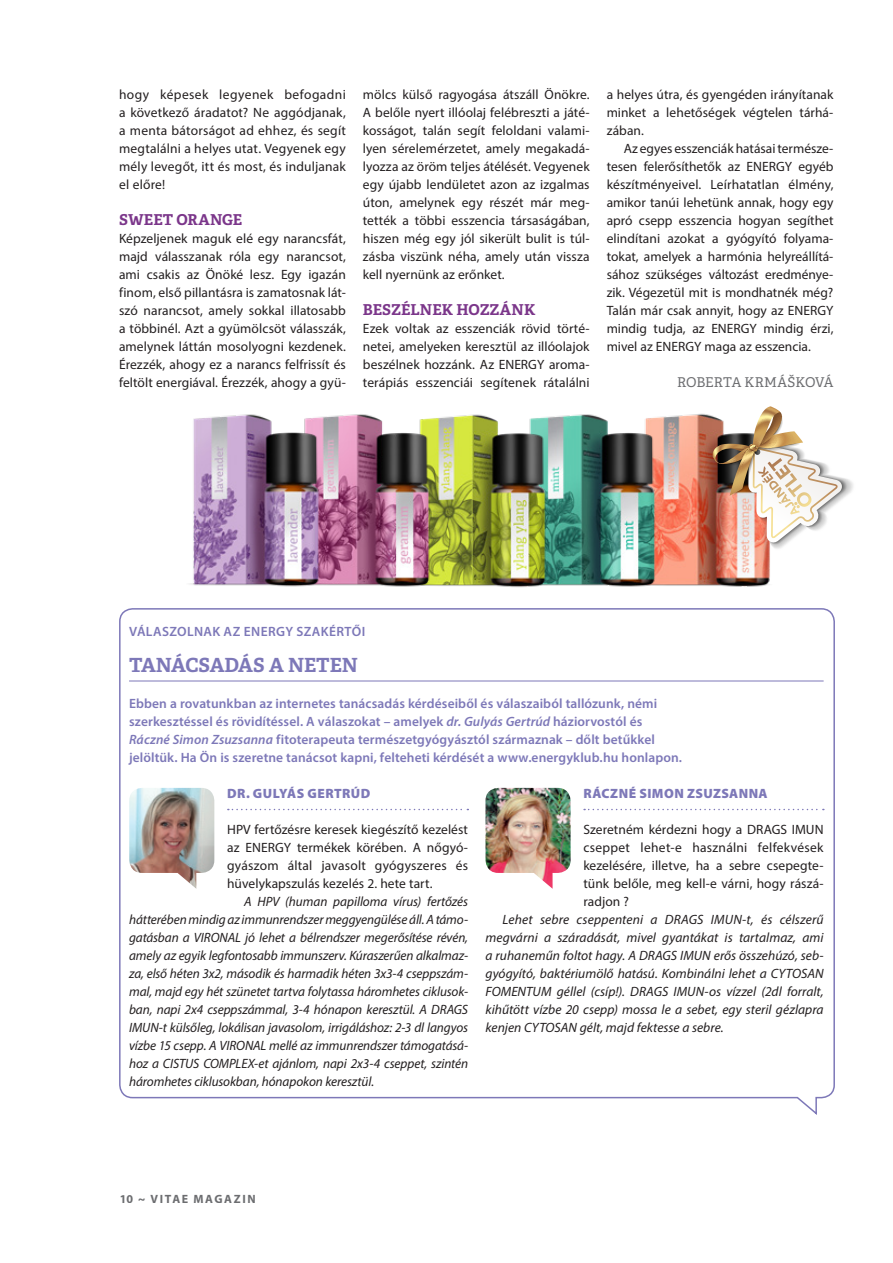
<style>
.page{position:relative;width:893px;height:1263px;background:#fff}
.page>*{position:absolute;margin:0;border:0;box-sizing:border-box;transform-origin:0 0}
.keretes_CÍM{font:700 19.5px "Adelle Basic";letter-spacing:-.005em;color:#7d78b8}
.szövegközi_alcímek{font:700 15px "Adelle Basic";color:#7b368a}
.Szövegtörzs_nincs_be{font:13.5px/18px "Myriad Pro";letter-spacing:.005em;color:#231f20;text-align:justify}
.Szövegtörzs{font:italic 13.5px/18px "Myriad Pro";letter-spacing:-.005em;color:#231f20;text-align:justify}
.Szövegtörzs-2{font:13.5px/18px "Myriad Pro";color:#231f20;text-align:justify}
.lead{font:600 13.5px/18px "Myriad Pro";letter-spacing:.005em;color:#7d78b8}
.keretes_ALcím_2__tan{font:900 13.5px "Myriad Pro";letter-spacing:.03em;color:#7d78b8}
.keretes_ALcím{font:600 13.5px "Myriad Pro";letter-spacing:.025em;color:#7d78b8}
.aláírás{font:13.5px "Adelle Basic";letter-spacing:-.005em;color:#6c6d70}
.t1{font:700 12px "Myriad Pro";letter-spacing:.13em;color:#6c6d70}
.s1{font-style:italic}
</style>
<div class="page">
<svg style="left:119px;top:608px;width:716px;height:507px"></svg>
<img style="left:129px;top:788px;width:85px;height:101px">
<img style="left:485px;top:788px;width:86px;height:101px">
<img style="left:662px;top:413px;width:108px;height:174px">
<img style="left:550px;top:414px;width:112px;height:173px">
<img style="left:438px;top:414px;width:112px;height:174px">
<img style="left:325px;top:414px;width:113px;height:173px">
<img style="left:190px;top:414px;width:135px;height:173px">
<img style="left:712px;top:406px;width:141px;height:146px">
<p class="Szövegtörzs_nincs_be" style="left:119px;top:85px;width:228px">hogy képesek legyenek befogadni a következő áradatot? Ne aggódjanak, a menta bátorságot ad ehhez, és segít megtalálni a helyes utat. Vegyenek egy mély levegőt, itt és most, és induljanak el előre!</p>
<p class="szövegközi_alcímek" style="left:119px;top:210px;width:125px">SWEET ORANGE</p>
<p class="Szövegtörzs_nincs_be" style="left:119px;top:229px;width:228px">Képzeljenek maguk elé egy narancsfát, majd válasszanak róla egy narancsot, ami csakis az Önöké lesz. Egy igazán finom, első pillantásra is zamatosnak lát&shy;szó narancsot, amely sokkal illatosabb a többinél. Azt a gyümölcsöt válasszák, amelynek láttán mosolyogni kezdenek.<br>Érezzék, ahogy ez a narancs felfrissít és feltölt energiával. Érezzék, ahogy a gyü-</p>
<p class="Szövegtörzs_nincs_be" style="left:363px;top:85px;width:228px">mölcs külső ragyogása átszáll Önökre.<br>A belőle nyert illóolaj felébreszti a játé&shy;kosságot, talán segít feloldani valami&shy;lyen sérelemérzetet, amely megakadá&shy;lyozza az öröm teljes átélését. Vegyenek egy újabb lendületet azon az izgalmas úton, amelynek egy részét már meg&shy;tették a többi esszencia társaságában, hiszen még egy jól sikerült bulit is túl&shy;zásba viszünk néha, amely után vissza kell nyernünk az erőnket.</p>
<p class="szövegközi_alcímek" style="left:363px;top:300px;width:174px">BESZÉLNEK HOZZÁNK</p>
<p class="Szövegtörzs_nincs_be" style="left:363px;top:319px;width:228px">Ezek voltak az esszenciák rövid törté&shy;netei, amelyeken keresztül az illóolajok beszélnek hozzánk. Az ENERGY aroma&shy;terápiás esszenciái segítenek rátalálni</p>
<p class="Szövegtörzs_nincs_be" style="left:607px;top:85px;width:228px">a helyes útra, és gyengéden irányítanak minket a lehetőségek végtelen tárhá&shy;zában.</p>
<p class="Szövegtörzs-2" style="left:607px;top:139px;width:228px;text-indent:17px">Az egyes esszenciák hatásai természe&shy;tesen felerősíthetők az ENERGY egyéb készítményeivel. Leírhatatlan élmény, amikor tanúi lehetünk annak, hogy egy apró csepp esszencia hogyan segíthet elindítani azokat a gyógyító folyama&shy;tokat, amelyek a harmónia helyreállítá&shy;sához szükséges változást eredménye&shy;zik. Végezetül mit is mondhatnék még?<br>Talán már csak annyit, hogy az ENERGY mindig tudja, az ENERGY mindig érzi, mivel az ENERGY maga az esszencia.</p>
<p class="aláírás" style="left:677px;top:373px;width:158px">ROBERTA KRMÁŠKOVÁ</p>
<p class="keretes_ALcím" style="left:129px;top:623px;width:238px">VÁLASZOLNAK AZ ENERGY SZAKÉRTŐI</p>
<p class="keretes_CÍM" style="left:129px;top:653px;width:231px">TANÁCSADÁS A NETEN</p>
<p class="lead" style="left:129px;top:694px;width:555px">Ebben a rovatunkban az internetes tanácsadás kérdéseiből és válaszaiból tallózunk, némi szerkesztéssel és rövidítéssel. A válaszokat – amelyek <span class="s1">dr. Gulyás Gertrúd</span> háziorvostól és <span class="s1">Ráczné Simon Zsuzsanna</span> fitoterapeuta természetgyógyásztól származnak – dőlt betűkkel jelöltük. Ha Ön is szeretne tanácsot kapni, felteheti kérdését a www.energyklub.hu honlapon.</p>
<p class="keretes_ALcím_2__tan" style="left:227px;top:784px;width:145px">DR. GULYÁS GERTRÚD</p>
<p class="Szövegtörzs_nincs_be" style="left:227px;top:820px;width:242px">HPV fertőzésre keresek kiegészítő kezelést az ENERGY termékek körében. A nőgyó&shy;gyászom által javasolt gyógyszeres és hüvelykapszulás kezelés 2. hete tart.</p>
<p class="Szövegtörzs" style="left:129px;top:892px;width:341px;text-indent:115px">A HPV (human papilloma vírus) fertőzés hátterében mindig az immunrendszer meggyengülése áll. A támo&shy;gatásban a VIRONAL jó lehet a bélrendszer megerősítése révén, amely az egyik legfontosabb immunszerv. Kúraszerűen alkalmaz&shy;za, első héten 3x2, második és harmadik héten 3x3-4 cseppszám&shy;mal, majd egy hét szünetet tartva folytassa háromhetes ciklusok&shy;ban, napi 2x4 cseppszámmal, 3-4 hónapon keresztül. A DRAGS IMUN-t külsőleg, lokálisan javasolom, irrigáláshoz: 2-3 dl langyos vízbe 15 csepp. A VIRONAL mellé az immunrendszer támogatásá&shy;hoz a CISTUS COMPLEX-et ajánlom, napi 2x3-4 cseppet, szintén háromhetes ciklusokban, hónapokon keresztül.</p>
<p class="keretes_ALcím_2__tan" style="left:583px;top:784px;width:186px">RÁCZNÉ SIMON ZSUZSANNA</p>
<p class="Szövegtörzs_nincs_be" style="left:583px;top:820px;width:242px">Szeretném kérdezni hogy a DRAGS IMUN cseppet lehet-e használni felfekvések kezelésére, illetve, ha a sebre csepegte&shy;tünk belőle, meg kell-e várni, hogy rászá&shy;radjon ?</p>
<p class="Szövegtörzs" style="left:485px;top:910px;width:340px;text-indent:17px">Lehet sebre cseppenteni a DRAGS IMUN-t, és célszerű megvárni a száradását, mivel gyantákat is tartalmaz, ami a ruhaneműn foltot hagy. A DRAGS IMUN erős összehúzó, seb&shy;gyógyító, baktériumölő hatású. Kombinálni lehet a CYTOSAN FOMENTUM géllel (csíp!). DRAGS IMUN-os vízzel (2dl forralt, kihűtött vízbe 20 csepp) mossa le a sebet, egy steril gézlapra kenjen CYTOSAN gélt, majd fektesse a sebre.</p>
<p class="t1" style="left:119px;top:1191px;width:138px">10 ~ VITAE MAGAZIN</p>
</div>
